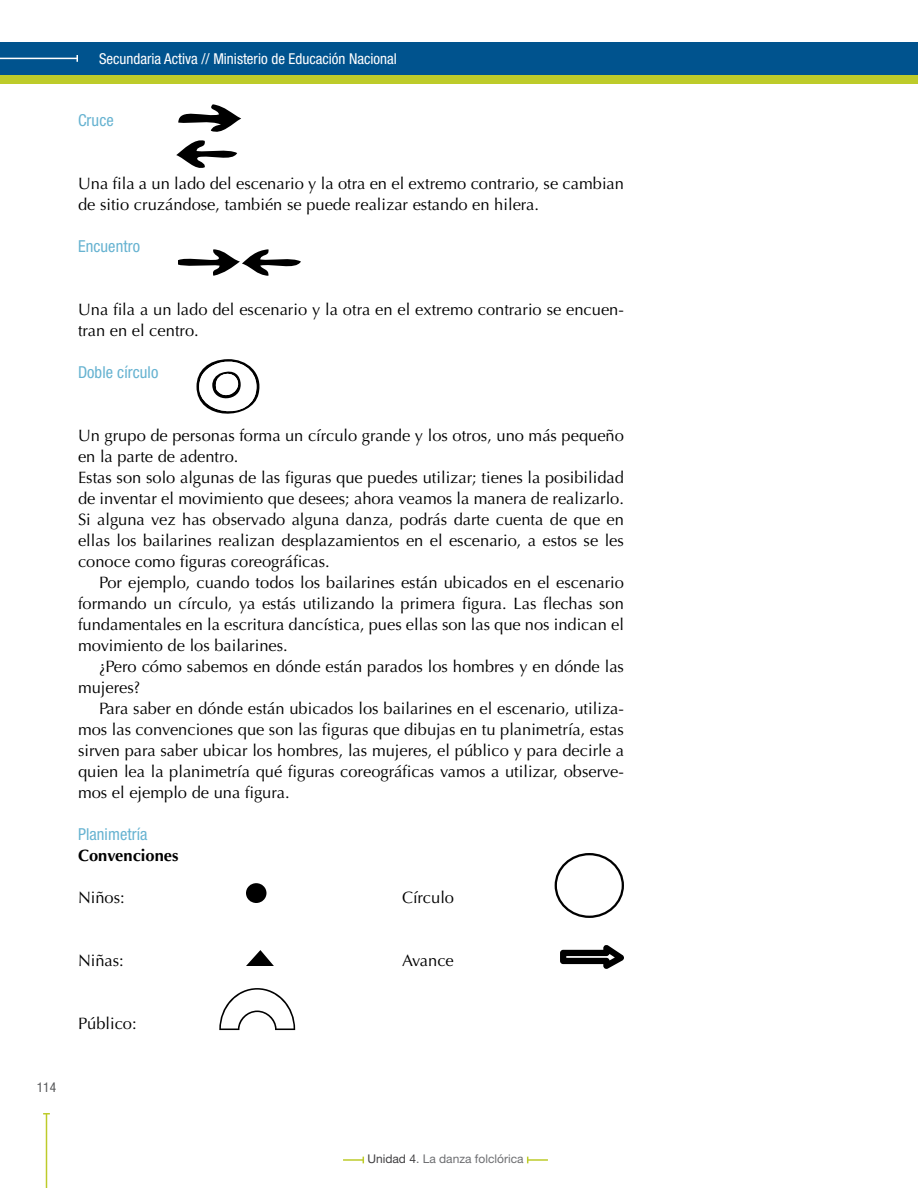
<style>
.page{position:relative;width:918px;height:1188px;background:#fff}
.page>*{position:absolute;margin:0;border:0;box-sizing:border-box;transform-origin:0 0}
.t1{font:16.5px/21px "Optima LT Std";color:#000}
.t2{font:condensed 16.5px "Helvetica Neue LT Std";letter-spacing:.005em;color:#67b3d1}
.t3{font:700 16.5px "Optima LT Std";color:#000}
.t4{font:condensed 15px "Helvetica Neue LT Std";color:#fff}
.t5{font:condensed 13.5px "Helvetica Neue LT Std";color:#58595b}
.t6{font:12px "Helvetica Neue LT Std";color:#6d6e71}
.s1{color:#414042}
</style>
<div class="page">
<hr style="left:46px;top:1114px;width:1px;height:74px;background:#bdcb2a">
<div style="left:0;top:72px;width:918px;height:12px;background:#bdcb2a"></div>
<div style="left:0;top:42px;width:918px;height:33px;background:#00538e"></div>
<svg style="left:176px;top:104px;width:65px;height:64px"></svg>
<hr style="left:0;top:58px;width:77px;height:1px;background:#fff">
<svg style="left:76px;top:55px;width:2px;height:7px"></svg>
<svg style="left:196px;top:359px;width:64px;height:55px"></svg>
<svg style="left:179px;top:249px;width:122px;height:27px"></svg>
<svg style="left:555px;top:853px;width:69px;height:65px"></svg>
<svg style="left:219px;top:988px;width:76px;height:42px"></svg>
<svg style="left:246px;top:950px;width:28px;height:16px"></svg>
<div style="left:246px;top:883px;width:20px;height:20px;background:#000;border-radius:50%"></div>
<svg style="left:560px;top:945px;width:64px;height:24px"></svg>
<hr style="left:343px;top:1159px;width:20px;height:2px;background:#bdcb2a">
<hr style="left:528px;top:1159px;width:20px;height:2px;background:#bdcb2a">
<p class="t5" style="left:37px;top:1079px;width:21px">114</p>
<p class="t4" style="left:99px;top:50px;width:299px">Secundaria Activa // Ministerio de Educación Nacional</p>
<p class="t2" style="left:78px;top:111px;width:37px">Cruce</p>
<p class="t1" style="left:78px;top:173px;width:548px">Una fila a un lado del escenario y la otra en el extremo contrario, se cambian de sitio cruzándose, también se puede realizar estando en hilera.</p>
<p class="t2" style="left:78px;top:237px;width:64px">Encuentro</p>
<p class="t1" style="left:78px;top:299px;width:548px">Una fila a un lado del escenario y la otra en el extremo contrario se encuen&shy;tran en el centro.</p>
<p class="t2" style="left:78px;top:363px;width:82px">Doble círculo</p>
<p class="t1" style="left:78px;top:425px;width:548px">Un grupo de personas forma un círculo grande y los otros, uno más pequeño en la parte de adentro.<br>Estas son solo algunas de las figuras que puedes utilizar; tienes la posibilidad de inventar el movimiento que desees; ahora veamos la manera de realizarlo.<br>Si alguna vez has observado alguna danza, podrás darte cuenta de que en ellas los bailarines realizan desplazamientos en el escenario, a estos se les conoce como figuras coreográficas.</p>
<p class="t1" style="left:78px;top:572px;width:548px;text-align:justify;text-indent:21px">Por ejemplo, cuando todos los bailarines están ubicados en el escenario formando un círculo, ya estás utilizando la primera figura. Las flechas son fundamentales en la escritura dancística, pues ellas son las que nos indican el movimiento de los bailarines.</p>
<p class="t1" style="left:78px;top:656px;width:548px;text-indent:21px">¿Pero cómo sabemos en dónde están parados los hombres y en dónde las mujeres?</p>
<p class="t1" style="left:78px;top:698px;width:548px;text-align:justify;text-indent:21px">Para saber en dónde están ubicados los bailarines en el escenario, utiliza&shy;mos las convenciones que son las figuras que dibujas en tu planimetría, estas sirven para saber ubicar los hombres, las mujeres, el público y para decirle a quien lea la planimetría qué figuras coreográficas vamos a utilizar, observe&shy;mos el ejemplo de una figura.</p>
<p class="t2" style="left:78px;top:825px;width:71px">Planimetría</p>
<p class="t3" style="left:78px;top:846px;width:102px">Convenciones</p>
<p class="t1" style="left:78px;top:887px;width:48px">Niños:</p>
<p class="t1" style="left:402px;top:887px;width:54px">Círculo</p>
<p class="t1" style="left:78px;top:950px;width:47px">Niñas:</p>
<p class="t1" style="left:402px;top:950px;width:53px">Avance</p>
<p class="t1" style="left:78px;top:1013px;width:60px">Público:</p>
<p class="t6" style="left:367px;top:1152px;width:158px"><span class="s1">Unidad 4</span>. La danza folclórica</p>
</div>
